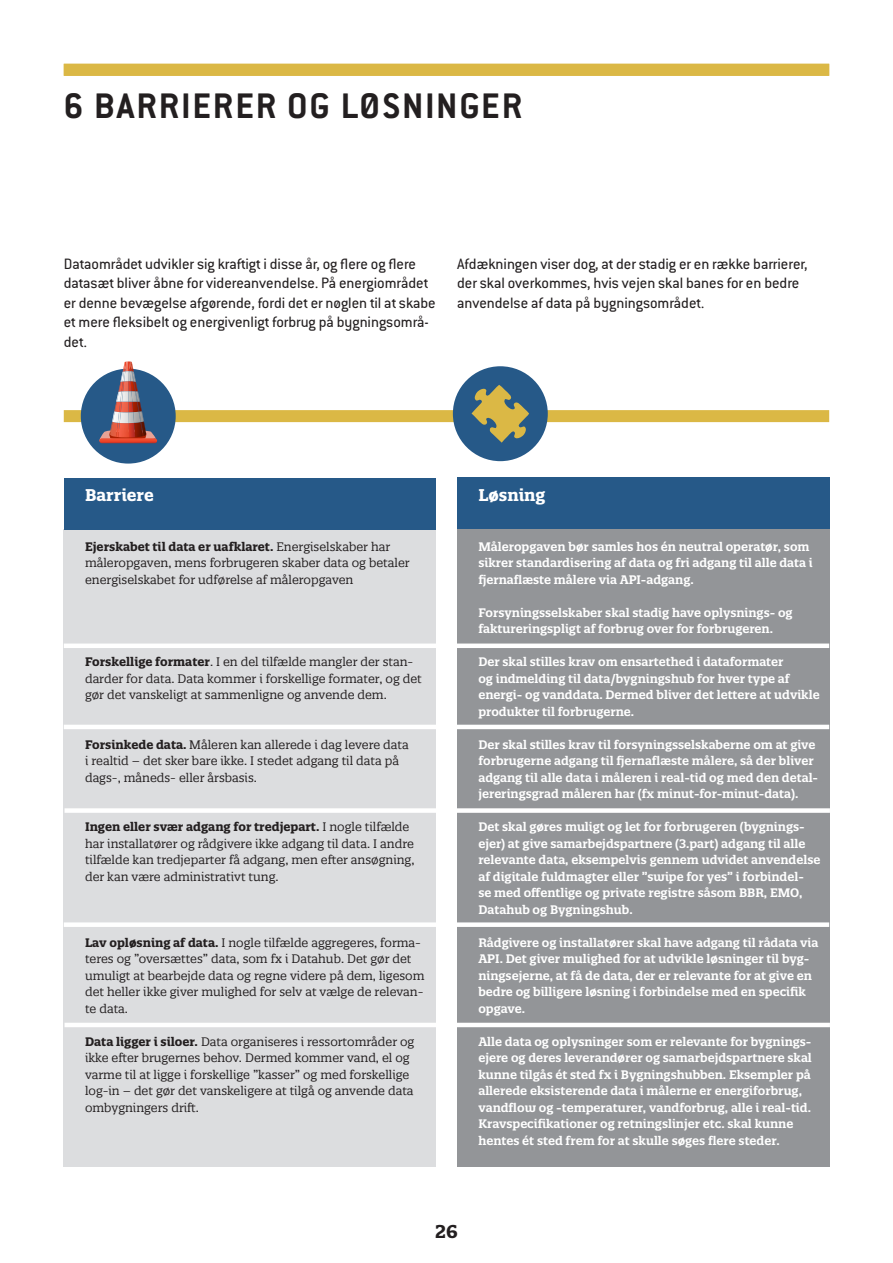
<style>
.page{position:relative;width:893px;height:1263px;background:#fff}
.page>*{position:absolute;margin:0;border:0;box-sizing:border-box;transform-origin:0 0}
.t1{font:700 39px "Conduit ITC Std";letter-spacing:.05em;color:#231f20}
.t2{font:700 18px "Quatro Slab";color:#231f20}
.Brødtekst{font:16.5px/19.5px "Conduit ITC Std";color:#231f20}
.Tabelrubrik{font:700 16.5px "Quatro Slab";color:#fff}
.Tabel_og_illustratio{font:600 12px/16.5px "Quatro Slab";color:#fff}
.Tabel_og_illustratio-2{font:12px/16.5px "Quatro Slab W03";color:#231f20}
.s1{font-family:"Quatro Slab";font-weight:700}
</style>
<div class="page">
<div style="left:64px;top:64px;width:765px;height:12px;background:#dbb845"></div>
<div style="left:64px;top:529px;width:372px;height:637px;background:#dcdddf"></div>
<div style="left:457px;top:529px;width:372px;height:637px;background:#939598"></div>
<div style="left:65px;top:478px;width:371px;height:52px;background:#265988"></div>
<div style="left:457px;top:477px;width:372px;height:52px;background:#265988"></div>
<div style="left:64px;top:410px;width:765px;height:12px;background:#dbb845"></div>
<div style="left:81px;top:369px;width:95px;height:95px;background:#265988;border-radius:50%"></div>
<div style="left:453px;top:366px;width:95px;height:95px;background:#265988;border-radius:50%"></div>
<div style="left:64px;top:643px;width:765px;height:5px;background:#fff"></div>
<hr style="left:64px;top:725px;width:765px;height:4px;background:#fff">
<div style="left:65px;top:808px;width:765px;height:5px;background:#fff"></div>
<div style="left:64px;top:922px;width:765px;height:5px;background:#fff"></div>
<hr style="left:65px;top:1023px;width:765px;height:4px;background:#fff">
<svg style="left:99px;top:438px;width:58px;height:5px"></svg>
<svg style="left:97px;top:361px;width:59px;height:81px"></svg>
<svg style="left:471px;top:385px;width:58px;height:58px"></svg>
<p class="t1" style="left:64px;top:82px;width:460px">6 BARRIERER OG LØSNINGER</p>
<p class="Brødtekst" style="left:64px;top:253px;width:374px">Dataområdet udvikler sig kraftigt i disse år, og flere og flere datasæt bliver åbne for videreanvendelse. På energiområdet er denne bevægelse afgørende, fordi det er nøglen til at skabe et mere fleksibelt og energivenligt forbrug på bygningsområ&shy;det.</p>
<p class="Brødtekst" style="left:457px;top:253px;width:352px">Afdækningen viser dog, at der stadig er en række barrierer, der skal overkommes, hvis vejen skal banes for en bedre anvendelse af data på bygningsområdet.</p>
<p class="Tabelrubrik" style="left:85px;top:485px;width:70px">Barriere</p>
<p class="Tabel_og_illustratio-2" style="left:85px;top:538px;width:326px"><span class="s1">Ejerskabet til data er uafklaret.</span> Energiselskaber har måleropgaven, mens forbrugeren skaber data og betaler energiselskabet for udførelse af måleropgaven</p>
<p class="Tabel_og_illustratio-2" style="left:85px;top:654px;width:338px"><span class="s1">Forskellige formater</span>. I en del tilfælde mangler der stan&shy;darder for data. Data kommer i forskellige formater, og det gør det vanskeligt at sammenligne og anvende dem.</p>
<p class="Tabel_og_illustratio-2" style="left:85px;top:736px;width:325px"><span class="s1">Forsinkede data.</span> Måleren kan allerede i dag levere data i realtid – det sker bare ikke. I stedet adgang til data på dags-, måneds- eller årsbasis.</p>
<p class="Tabel_og_illustratio-2" style="left:85px;top:819px;width:331px"><span class="s1">Ingen eller svær adgang for tredjepart.</span> I nogle tilfælde har installatører og rådgivere ikke adgang til data. I andre tilfælde kan tredjeparter få adgang, men efter ansøgning, der kan være administrativt tung.</p>
<p class="Tabel_og_illustratio-2" style="left:85px;top:934px;width:341px"><span class="s1">Lav opløsning af data.</span> I nogle tilfælde aggregeres, forma&shy;teres og ”oversættes” data, som fx i Datahub. Det gør det umuligt at bearbejde data og regne videre på dem, ligesom det heller ikke giver mulighed for selv at vælge de relevan&shy;te data.</p>
<p class="Tabel_og_illustratio-2" style="left:85px;top:1033px;width:331px"><span class="s1">Data ligger i siloer.</span> Data organiseres i ressortområder og ikke efter brugernes behov. Dermed kommer vand, el og varme til at ligge i forskellige ”kasser” og med forskellige log-in – det gør det vanskeligere at tilgå og anvende data ombygningers drift.</p>
<p class="Tabelrubrik" style="left:478px;top:485px;width:69px">Løsning</p>
<p class="Tabel_og_illustratio" style="left:478px;top:538px;width:336px">Måleropgaven bør samles hos én neutral operatør, som sikrer standardisering af data og fri adgang til alle data i fjernaflæste målere via API-adgang.</p>
<p class="Tabel_og_illustratio" style="left:478px;top:604px;width:316px">Forsyningsselskaber skal stadig have oplysnings- og faktureringspligt af forbrug over for forbrugeren.</p>
<p class="Tabel_og_illustratio" style="left:478px;top:654px;width:343px">Der skal stilles krav om ensartethed i dataformater<br>og indmelding til data/bygningshub for hver type af energi- og vanddata. Dermed bliver det lettere at udvikle produkter til forbrugerne.</p>
<p class="Tabel_og_illustratio" style="left:478px;top:736px;width:341px">Der skal stilles krav til forsyningsselskaberne om at give forbrugerne adgang til fjernaflæste målere, så der bliver adgang til alle data i måleren i real-tid og med den detal&shy;jereringsgrad måleren har (fx minut-for-minut-data).</p>
<p class="Tabel_og_illustratio" style="left:478px;top:819px;width:343px">Det skal gøres muligt og let for forbrugeren (bygnings&shy;ejer) at give samarbejdspartnere (3.part) adgang til alle relevante data, eksempelvis gennem udvidet anvendelse af digitale fuldmagter eller ”swipe for yes” i forbindel-<br>se med offentlige og private registre såsom BBR, EMO, Datahub og Bygningshub.</p>
<p class="Tabel_og_illustratio" style="left:478px;top:934px;width:341px">Rådgivere og installatører skal have adgang til rådata via API. Det giver mulighed for at udvikle løsninger til byg&shy;ningsejerne, at få de data, der er relevante for at give en bedre og billigere løsning i forbindelse med en specifik opgave.</p>
<p class="Tabel_og_illustratio" style="left:478px;top:1033px;width:335px">Alle data og oplysninger som er relevante for bygnings&shy;ejere og deres leverandører og samarbejdspartnere skal kunne tilgås ét sted fx i Bygningshubben. Eksempler på allerede eksisterende data i målerne er energiforbrug, vandflow og -temperaturer, vandforbrug, alle i real-tid.</p>
<p class="Tabel_og_illustratio" style="left:478px;top:1116px;width:316px">Kravspecifikationer og retningslinjer etc. skal kunne hentes ét sted frem for at skulle søges flere steder.</p>
<h2 class="t2" style="left:435px;top:1220px;width:24px">26</h2>
</div>
